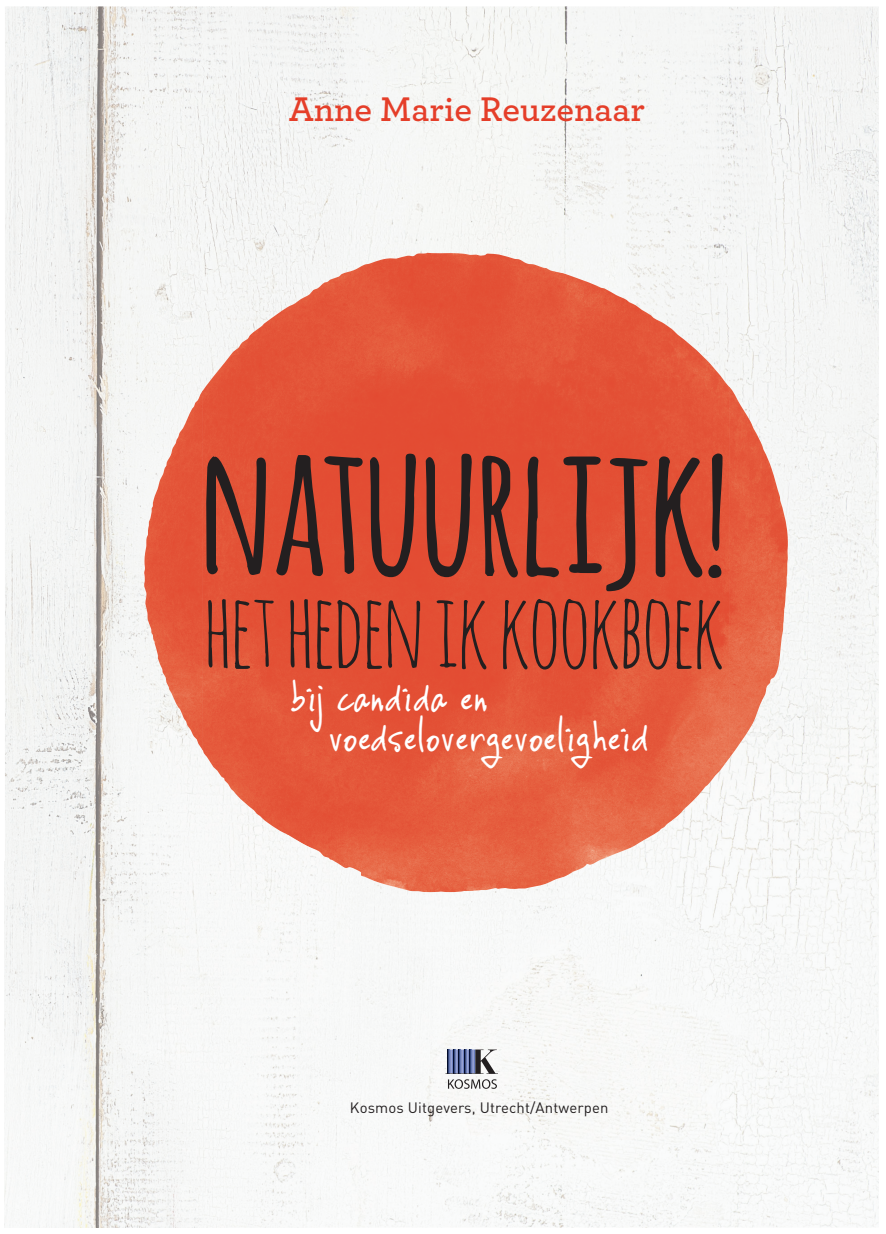
<style>
.page{position:relative;width:886px;height:1234px;background:#fff}
.page>*{position:absolute;margin:0;border:0;box-sizing:border-box;transform-origin:0 0}
.t1{font:700 177.97px "Amatic";color:#231f20}
.t2{font:102.02px "Amatic SC";letter-spacing:-.035em;color:#231f20}
.t3{font:47.25px/40.2px "Vinc Hand";letter-spacing:-.035em;color:#fff}
.t4{font:600 35.88px "Archer";color:#e53e29}
.t5{font:14.88px "DIN";letter-spacing:.01em;color:#231f20}
.s1{font-size:157.5px}
</style>
<div class="page">
<img style="left:5px;top:861px;width:873px;height:366px">
<img style="left:692px;top:678px;width:186px;height:183px">
<img style="left:753px;top:6px;width:125px;height:672px">
<img style="left:692px;top:6px;width:62px;height:424px">
<img style="left:671px;top:821px;width:21px;height:40px">
<div style="left:629px;top:6px;width:63px;height:322px;background:#f5f6f5"></div>
<img style="left:5px;top:6px;width:624px;height:305px">
<img style="left:5px;top:800px;width:281px;height:61px">
<img style="left:5px;top:311px;width:256px;height:61px">
<img style="left:5px;top:677px;width:197px;height:123px">
<img style="left:5px;top:372px;width:197px;height:62px">
<img style="left:5px;top:433px;width:174px;height:245px">
<svg style="left:445px;top:1049px;width:52px;height:39px"></svg>
<img style="left:261px;top:253px;width:293px;height:581px">
<img style="left:553px;top:271px;width:118px;height:609px">
<img style="left:202px;top:326px;width:59px;height:491px">
<img style="left:670px;top:328px;width:59px;height:493px">
<img style="left:144px;top:392px;width:57px;height:200px">
<img style="left:729px;top:538px;width:58px;height:220px">
<img style="left:286px;top:833px;width:268px;height:59px">
<p class="t4" style="left:288px;top:82px;width:357px">Anne Marie Reuzenaar</p>
<h1 class="t1" style="left:200px;top:381px;width:528px">NATUURLIJK<span class="s1">!</span></h1>
<h2 class="t2" style="left:203px;top:563px;width:524px">HET HEDEN IK KOOKBOEK</h2>
<p class="t3" style="left:328px;top:673px;width:322px;text-indent:-39px">bij candida en voedselovergevoeligheid</p>
<p class="t5" style="left:349px;top:1098px;width:260px">Kosmos Uitgevers, Utrecht/Antwerpen</p>
</div>
